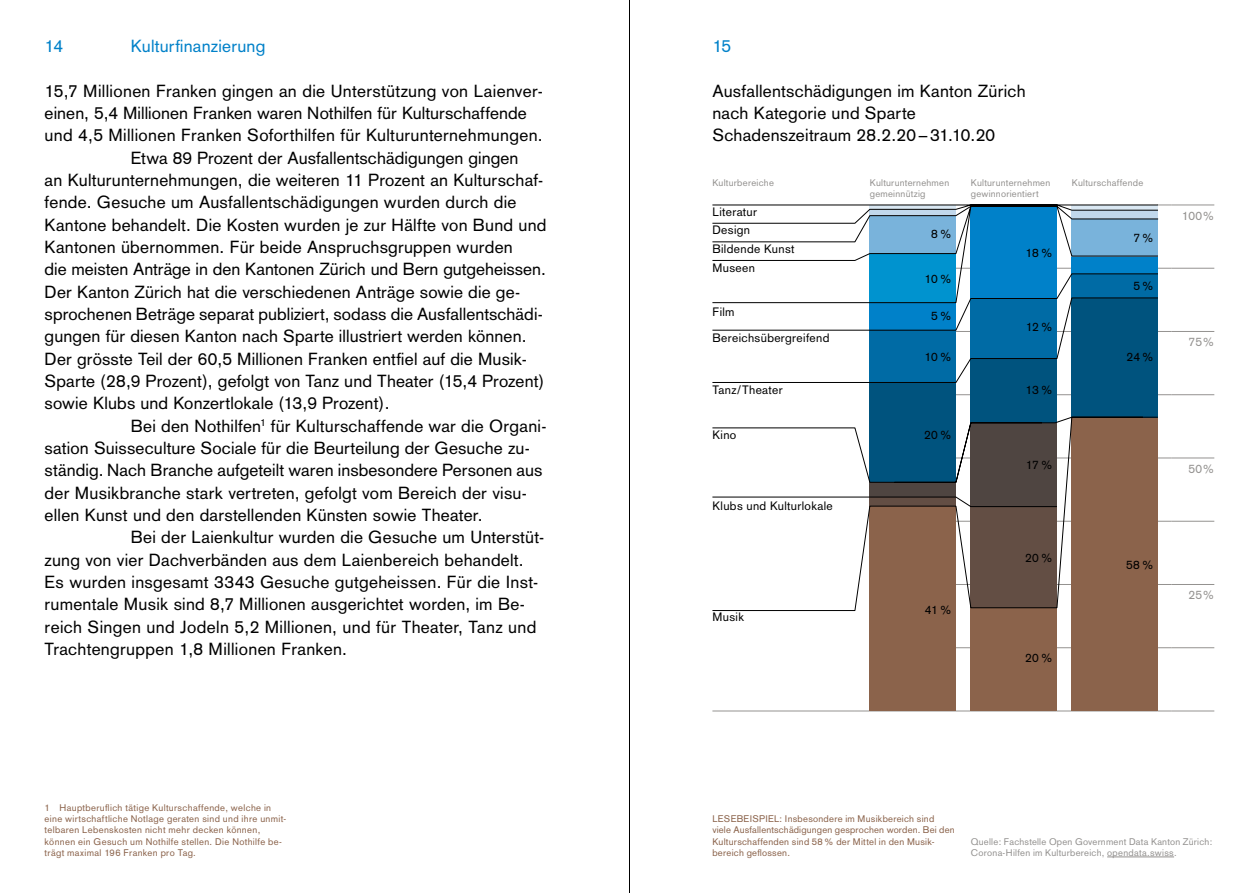
<style>
.page{position:relative;width:1259px;height:893px;background:#fff}
.page>*{position:absolute;margin:0;border:0;box-sizing:border-box;transform-origin:0 0}
.t1{font:17.25px/22.4px "Akzidenz Grotesk";letter-spacing:.01em;color:#000}
.t2{font:17.25px "Akzidenz Grotesk";letter-spacing:.01em;color:#0081c9}
.t3{font:12px/18.6px "Akzidenz Grotesk";letter-spacing:.03em;color:#000}
.t4{font:12px "Akzidenz Grotesk";letter-spacing:.015em;color:#949290}
.t5{font:9.45px/11.1px "Akzidenz Grotesk";letter-spacing:.03em;color:#8b634b}
.t6{font:9.45px/11.1px "Akzidenz Grotesk";letter-spacing:.025em;color:#949290}
</style>
<div class="page">
<hr style="left:1107px;top:857px;width:67px;height:1px;background:#949290">
<svg style="left:1159px;top:205px;width:12px;height:1px"></svg>
<hr style="left:1171px;top:205px;width:43px;height:1px;background:#949290">
<svg style="left:1159px;top:268px;width:12px;height:1px"></svg>
<hr style="left:1171px;top:268px;width:43px;height:1px;background:#949290">
<svg style="left:1159px;top:331px;width:12px;height:1px"></svg>
<hr style="left:1171px;top:331px;width:43px;height:1px;background:#949290">
<svg style="left:1159px;top:394px;width:12px;height:1px"></svg>
<hr style="left:1171px;top:394px;width:43px;height:1px;background:#949290">
<svg style="left:1159px;top:458px;width:12px;height:1px"></svg>
<hr style="left:1171px;top:458px;width:43px;height:1px;background:#949290">
<svg style="left:1159px;top:521px;width:12px;height:1px"></svg>
<hr style="left:1171px;top:521px;width:43px;height:1px;background:#949290">
<svg style="left:1159px;top:584px;width:12px;height:1px"></svg>
<hr style="left:1171px;top:584px;width:43px;height:1px;background:#949290">
<svg style="left:956px;top:647px;width:15px;height:1px"></svg>
<svg style="left:1057px;top:647px;width:14px;height:1px"></svg>
<svg style="left:1158px;top:647px;width:13px;height:1px"></svg>
<hr style="left:1171px;top:647px;width:43px;height:1px;background:#949290">
<hr style="left:712px;top:711px;width:143px;height:1px;background:#949290">
<svg style="left:855px;top:711px;width:15px;height:1px"></svg>
<hr style="left:870px;top:711px;width:86px;height:1px;background:#949290">
<svg style="left:956px;top:711px;width:15px;height:1px"></svg>
<hr style="left:971px;top:711px;width:85px;height:1px;background:#949290">
<svg style="left:1056px;top:711px;width:15px;height:1px"></svg>
<hr style="left:1071px;top:711px;width:86px;height:1px;background:#949290">
<svg style="left:1157px;top:711px;width:14px;height:1px"></svg>
<hr style="left:1171px;top:711px;width:43px;height:1px;background:#949290">
<div style="left:870px;top:506px;width:86px;height:205px;background:#8b634b"></div>
<div style="left:971px;top:608px;width:86px;height:103px;background:#8b634b"></div>
<div style="left:1071px;top:417px;width:87px;height:294px;background:#8b634b"></div>
<svg style="left:712px;top:204px;width:447px;height:407px"></svg>
<hr style="left:629px;top:0;width:1px;height:893px;background:#000">
<p class="t2" style="left:131px;top:36px;width:136px">Kulturfinanzierung</p>
<p class="t2" style="left:45px;top:36px;width:20px">14</p>
<p class="t2" style="left:712px;top:36px;width:20px">15</p>
<p class="t1" style="left:45px;top:80px;width:500px">15,7 Millionen Franken gingen an die Unterstützung von Laienver-</p>
<p class="t1" style="left:45px;top:102px;width:484px">einen, 5,4 Millionen Franken waren Nothilfen für Kulturschaffende</p>
<p class="t1" style="left:45px;top:124px;width:499px">und 4,5 Millionen Franken Soforthilfen für Kulturunternehmungen.</p>
<p class="t1" style="left:131px;top:146px;width:389px">Etwa 89 Prozent der Ausfallentschädigungen gingen</p>
<p class="t1" style="left:45px;top:169px;width:500px">an Kulturunternehmungen, die weiteren 11 Prozent an Kulturschaf-</p>
<p class="t1" style="left:45px;top:191px;width:473px">fende. Gesuche um Ausfallentschädigungen wurden durch die</p>
<p class="t1" style="left:45px;top:213px;width:503px">Kantone behandelt. Die Kosten wurden je zur Hälfte von Bund und</p>
<p class="t1" style="left:45px;top:236px;width:470px">Kantonen übernommen. Für beide Anspruchsgruppen wurden</p>
<p class="t1" style="left:45px;top:258px;width:503px">die meisten Anträge in den Kantonen Zürich und Bern gutgeheissen.</p>
<p class="t1" style="left:45px;top:280px;width:477px">Der Kanton Zürich hat die verschiedenen Anträge sowie die ge-</p>
<p class="t1" style="left:45px;top:303px;width:500px">sprochenen Beträge separat publiziert, sodass die Ausfallentschädi-</p>
<p class="t1" style="left:45px;top:325px;width:483px">gungen für diesen Kanton nach Sparte illustriert werden können.</p>
<p class="t1" style="left:45px;top:347px;width:483px">Der grösste Teil der 60,5 Millionen Franken entfiel auf die Musik-</p>
<p class="t1" style="left:45px;top:370px;width:501px">Sparte (28,9 Prozent), gefolgt von Tanz und Theater (15,4 Prozent)</p>
<p class="t1" style="left:45px;top:392px;width:346px">sowie Klubs und Konzertlokale (13,9 Prozent).</p>
<p class="t1" style="left:131px;top:414px;width:417px">Bei den Nothilfen<sup>1</sup> für Kulturschaffende war die Organi-</p>
<p class="t1" style="left:45px;top:437px;width:487px">sation Suisseculture Sociale für die Beurteilung der Gesuche zu-</p>
<p class="t1" style="left:45px;top:459px;width:499px">ständig. Nach Branche aufgeteilt waren insbesondere Personen aus</p>
<p class="t1" style="left:45px;top:481px;width:482px">der Musikbranche stark vertreten, gefolgt vom Bereich der visu-</p>
<p class="t1" style="left:45px;top:504px;width:439px">ellen Kunst und den darstellenden Künsten sowie Theater.</p>
<p class="t1" style="left:131px;top:526px;width:415px">Bei der Laienkultur wurden die Gesuche um Unterstüt-</p>
<p class="t1" style="left:45px;top:548px;width:480px">zung von vier Dachverbänden aus dem Laienbereich behandelt.</p>
<p class="t1" style="left:45px;top:571px;width:495px">Es wurden insgesamt 3343 Gesuche gutgeheissen. Für die Inst-</p>
<p class="t1" style="left:45px;top:593px;width:482px">rumentale Musik sind 8,7 Millionen ausgerichtet worden, im Be-</p>
<p class="t1" style="left:45px;top:615px;width:493px">reich Singen und Jodeln 5,2 Millionen, und für Theater, Tanz und</p>
<p class="t1" style="left:45px;top:638px;width:304px">Trachtengruppen 1,8 Millionen Franken.</p>
<p class="t1" style="left:712px;top:80px;width:315px">Ausfallentschädigungen im Kanton Zürich nach Kategorie und Sparte<br>Schadenszeitraum 28.2.20 – 31.10.20</p>
<p class="t6" style="left:712px;top:177px;width:63px">Kulturbereiche</p>
<p class="t6" style="left:870px;top:177px;width:81px">Kulturunternehmen gemeinnützig</p>
<p class="t6" style="left:971px;top:177px;width:81px">Kulturunternehmen gewinnorientiert</p>
<p class="t6" style="left:1071px;top:177px;width:73px">Kulturschaffende</p>
<p class="t3" style="left:712px;top:202px;width:84px">Literatur<br>Design<br>Bildende Kunst<br>Museen</p>
<p class="t3" style="left:712px;top:299px;width:118px;line-height:26.1px">Film<br>Bereichsübergreifend</p>
<p class="t3" style="left:931px;top:225px;width:22px">8%</p>
<p class="t3" style="left:1133px;top:228px;width:22px">7%</p>
<p class="t3" style="left:1133px;top:277px;width:22px">5%</p>
<p class="t3" style="left:1025px;top:243px;width:29px">18%</p>
<p class="t3" style="left:924px;top:269px;width:29px">10%</p>
<p class="t3" style="left:931px;top:306px;width:22px">5%</p>
<p class="t3" style="left:1025px;top:318px;width:28px">12%</p>
<p class="t3" style="left:924px;top:347px;width:29px">10%</p>
<p class="t3" style="left:1126px;top:347px;width:29px">24%</p>
<p class="t3" style="left:712px;top:381px;width:72px">Tanz/Theater</p>
<p class="t3" style="left:1025px;top:381px;width:29px">13%</p>
<p class="t3" style="left:712px;top:425px;width:25px">Kino</p>
<p class="t3" style="left:924px;top:425px;width:29px">20%</p>
<p class="t3" style="left:1026px;top:455px;width:28px">17%</p>
<p class="t3" style="left:712px;top:496px;width:122px">Klubs und Kulturlokale</p>
<p class="t3" style="left:1025px;top:548px;width:29px">20%</p>
<p class="t3" style="left:1126px;top:556px;width:29px">58%</p>
<p class="t3" style="left:925px;top:600px;width:28px">41%</p>
<p class="t3" style="left:712px;top:608px;width:33px">Musik</p>
<p class="t3" style="left:1025px;top:649px;width:29px">20%</p>
<p class="t4" style="left:1181px;top:208px;width:34px">100%</p>
<p class="t4" style="left:1188px;top:335px;width:27px">75%</p>
<p class="t4" style="left:1188px;top:461px;width:27px">50%</p>
<p class="t4" style="left:1188px;top:588px;width:27px">25%</p>
<p class="t5" style="left:45px;top:802px;width:243px">1 Hauptberuflich tätige Kulturschaffende, welche in eine wirtschaftliche Notlage geraten sind und ihre unmit&shy;telbaren Lebenskosten nicht mehr decken können, können ein Gesuch um Nothilfe stellen. Die Nothilfe be&shy;trägt maximal 196 Franken pro Tag.</p>
<p class="t5" style="left:712px;top:813px;width:244px">LESEBEISPIEL: Insbesondere im Musikbereich sind viele Ausfallentschädigungen gesprochen worden. Bei den Kulturschaffenden sind 58% der Mittel in den Musik&shy;bereich geflossen.</p>
<p class="t6" style="left:971px;top:836px;width:243px">Quelle: Fachstelle Open Government Data Kanton Zürich:<br>Corona-Hilfen im Kulturbereich, opendata.swiss.</p>
</div>
